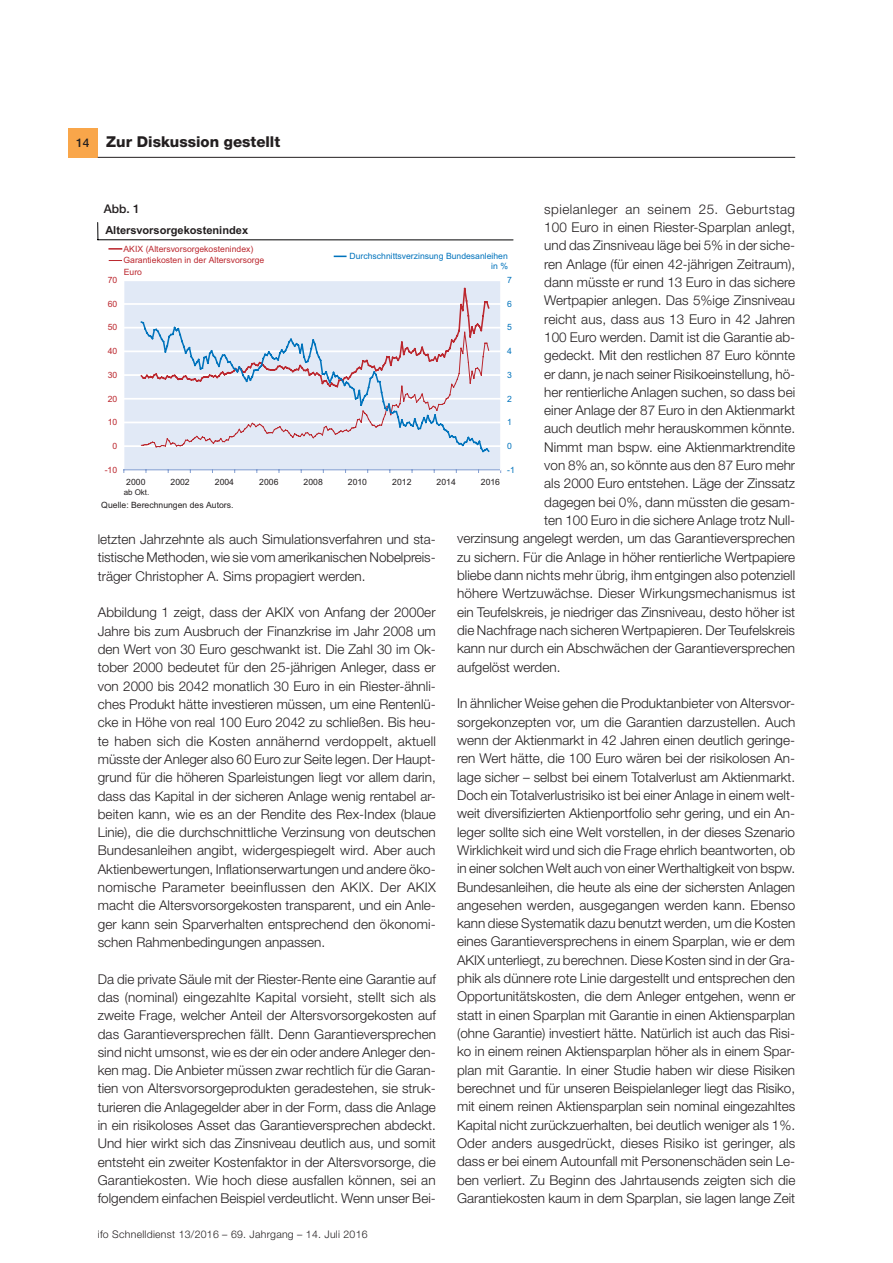
<style>
.page{position:relative;width:893px;height:1263px;background:#fff}
.page>*{position:absolute;margin:0;border:0;box-sizing:border-box;transform-origin:0 0}
.t1{font:800 15px "Helvetica Neue LT Std";color:#231f20}
.t2{font:300 13.5px/18.3px "Helvetica Neue LT Std";color:#231f20;text-align:justify}
.t3{font:300 13.5px "Helvetica Neue LT Std";letter-spacing:.03em;color:#231f20}
.t4{font:500 12px "Helvetica Neue LT Std";color:#231f20}
.t5{font:700 11.1px "Arial";color:#231f20}
.t6{font:300 10.5px "Helvetica Neue LT Std";letter-spacing:.025em;color:#231f20}
.t7{font:8.7px/11.1px "Arial";color:#bb272e}
.t8{font:8.7px "Arial";color:#231f20}
.t9{font:8.7px/10.5px "Arial";color:#0073bc;text-align:right}
.t10{font:7.95px "Arial";color:#231f20}
.s1{font-weight:500;font-size:12px}
</style>
<div class="page">
<div style="left:68px;top:128px;width:30px;height:30px;background:#f9a64a"></div>
<hr style="left:98px;top:157px;width:697px;height:1px;background:#231f20">
<div style="left:124px;top:280px;width:377px;height:190px;background:#e1e9f6"></div>
<hr style="left:124px;top:445px;width:377px;height:2px;background:#fff">
<hr style="left:124px;top:422px;width:377px;height:1px;background:#fff">
<hr style="left:124px;top:398px;width:377px;height:2px;background:#fff">
<hr style="left:124px;top:374px;width:377px;height:2px;background:#fff">
<hr style="left:124px;top:350px;width:377px;height:2px;background:#fff">
<hr style="left:124px;top:327px;width:377px;height:2px;background:#fff">
<hr style="left:124px;top:303px;width:377px;height:2px;background:#fff">
<hr style="left:124px;top:279px;width:377px;height:2px;background:#fff">
<hr style="left:124px;top:280px;width:1px;height:190px;background:#fff">
<hr style="left:124px;top:469px;width:377px;height:1px;background:#829ed1">
<svg style="left:459px;top:287px;width:31px;height:33px"></svg>
<hr style="left:500px;top:280px;width:1px;height:190px;background:#fff">
<svg style="left:139px;top:320px;width:352px;height:133px"></svg>
<svg style="left:109px;top:248px;width:13px;height:2px"></svg>
<svg style="left:109px;top:260px;width:13px;height:1px"></svg>
<svg style="left:97px;top:222px;width:1px;height:18px"></svg>
<hr style="left:98px;top:239px;width:415px;height:1px;background:#000002">
<svg style="left:334px;top:256px;width:13px;height:1px"></svg>
<p class="t1" style="left:76px;top:132px;width:205px"><span class="s1">14</span> Zur Diskussion gestellt</p>
<p class="t3" style="left:544px;top:201px;width:252px">spielanleger an seinem 25. Geburtstag</p>
<p class="t2" style="left:544px;top:218px;width:252px">100 Euro in einen Riester-Sparplan anlegt,</p>
<p class="t2" style="left:544px;top:236px;width:252px">und das Zinsniveau läge bei 5% in der siche-</p>
<p class="t2" style="left:544px;top:254px;width:252px">ren Anlage (für einen 42-jährigen Zeitraum),</p>
<p class="t2" style="left:544px;top:273px;width:252px">dann müsste er rund 13 Euro in das sichere</p>
<p class="t2" style="left:544px;top:291px;width:252px">Wertpapier anlegen. Das 5%ige Zinsniveau</p>
<p class="t2" style="left:544px;top:309px;width:252px">reicht aus, dass aus 13 Euro in 42 Jahren</p>
<p class="t2" style="left:544px;top:328px;width:252px">100 Euro werden. Damit ist die Garantie ab-</p>
<p class="t2" style="left:544px;top:346px;width:252px">gedeckt. Mit den restlichen 87 Euro könnte</p>
<p class="t2" style="left:544px;top:364px;width:252px">er dann, je nach seiner Risikoeinstellung, hö-</p>
<p class="t2" style="left:544px;top:383px;width:252px">her rentierliche Anlagen suchen, so dass bei</p>
<p class="t2" style="left:544px;top:401px;width:252px">einer Anlage der 87 Euro in den Aktienmarkt</p>
<p class="t2" style="left:544px;top:419px;width:252px">auch deutlich mehr herauskommen könnte.</p>
<p class="t2" style="left:544px;top:437px;width:252px">Nimmt man bspw. eine Aktienmarktrendite</p>
<p class="t2" style="left:544px;top:456px;width:252px">von 8% an, so könnte aus den 87 Euro mehr</p>
<p class="t2" style="left:544px;top:474px;width:252px">als 2000 Euro entstehen. Läge der Zinssatz</p>
<p class="t2" style="left:544px;top:492px;width:252px">dagegen bei 0%, dann müssten die gesam-</p>
<p class="t2" style="left:544px;top:511px;width:252px">ten 100 Euro in die sichere Anlage trotz Null-</p>
<p class="t2" style="left:457px;top:529px;width:340px">verzinsung angelegt werden, um das Garantieversprechen</p>
<p class="t2" style="left:457px;top:547px;width:340px">zu sichern. Für die Anlage in höher rentierliche Wertpapiere</p>
<p class="t2" style="left:457px;top:566px;width:340px">bliebe dann nichts mehr übrig, ihm entgingen also potenziell</p>
<p class="t2" style="left:457px;top:584px;width:340px">höhere Wertzuwächse. Dieser Wirkungsmechanismus ist</p>
<p class="t2" style="left:457px;top:602px;width:340px">ein Teufelskreis, je niedriger das Zinsniveau, desto höher ist</p>
<p class="t2" style="left:457px;top:621px;width:339px">die Nachfrage nach sicheren Wertpapieren. Der Teufelskreis</p>
<p class="t2" style="left:457px;top:639px;width:340px">kann nur durch ein Abschwächen der Garantieversprechen</p>
<p class="t2" style="left:457px;top:657px;width:105px">aufgelöst werden.</p>
<p class="t2" style="left:457px;top:694px;width:340px">In ähnlicher Weise gehen die Produktanbieter von Altersvor&shy;sorgekonzepten vor, um die Garantien darzustellen. Auch wenn der Aktienmarkt in 42 Jahren einen deutlich geringe&shy;ren Wert hätte, die 100 Euro wären bei der risikolosen An&shy;lage sicher – selbst bei einem Totalverlust am Aktienmarkt.<br>Doch ein Totalverlustrisiko ist bei einer Anlage in einem welt&shy;weit diversifizierten Aktienportfolio sehr gering, und ein An&shy;leger sollte sich eine Welt vorstellen, in der dieses Szenario Wirklichkeit wird und sich die Frage ehrlich beantworten, ob in einer solchen Welt auch von einer Werthaltigkeit von bspw.<br>Bundesanleihen, die heute als eine der sichersten Anlagen angesehen werden, ausgegangen werden kann. Ebenso kann diese Systematik dazu benutzt werden, um die Kosten eines Garantieversprechens in einem Sparplan, wie er dem AKIX unterliegt, zu berechnen. Diese Kosten sind in der Gra&shy;phik als dünnere rote Linie dargestellt und entsprechen den Opportunitätskosten, die dem Anleger entgehen, wenn er statt in einen Sparplan mit Garantie in einen Aktiensparplan (ohne Garantie) investiert hätte. Natürlich ist auch das Risi&shy;ko in einem reinen Aktiensparplan höher als in einem Spar&shy;plan mit Garantie. In einer Studie haben wir diese Risiken berechnet und für unseren Beispielanleger liegt das Risiko, mit einem reinen Aktiensparplan sein nominal eingezahltes Kapital nicht zurückzuerhalten, bei deutlich weniger als 1%.<br>Oder anders ausgedrückt, dieses Risiko ist geringer, als dass er bei einem Autounfall mit Personenschäden sein Le&shy;ben verliert. Zu Beginn des Jahrtausends zeigten sich die Garantiekosten kaum in dem Sparplan, sie lagen lange Zeit</p>
<p class="t4" style="left:104px;top:202px;width:38px">Abb. 1</p>
<p class="t5" style="left:106px;top:223px;width:144px">Altersvorsorgekostenindex</p>
<p class="t7" style="left:124px;top:244px;width:142px">AKIX (Altersvorsorgekostenindex)<br>Garantiekosten in der Altersvorsorge</p>
<p class="t9" style="left:349px;top:250px;width:160px">Durchschnittsverzinsung Bundesanleihen in %</p>
<p class="t7" style="left:124px;top:267px;width:20px">Euro</p>
<p class="t7" style="left:108px;top:275px;width:11px">70</p>
<p class="t9" style="left:507px;top:275px;width:6px">7</p>
<p class="t7" style="left:108px;top:298px;width:11px">60</p>
<p class="t9" style="left:507px;top:299px;width:6px">6</p>
<p class="t7" style="left:108px;top:322px;width:11px">50</p>
<p class="t9" style="left:507px;top:322px;width:6px">5</p>
<p class="t7" style="left:108px;top:346px;width:11px">40</p>
<p class="t9" style="left:507px;top:346px;width:6px">4</p>
<p class="t7" style="left:108px;top:369px;width:11px">30</p>
<p class="t9" style="left:507px;top:370px;width:6px">3</p>
<p class="t7" style="left:108px;top:393px;width:11px">20</p>
<p class="t9" style="left:507px;top:393px;width:6px">2</p>
<p class="t7" style="left:108px;top:417px;width:11px">10</p>
<p class="t9" style="left:507px;top:417px;width:6px">1</p>
<p class="t7" style="left:112px;top:440px;width:6px">0</p>
<p class="t9" style="left:507px;top:441px;width:6px">0</p>
<p class="t7" style="left:105px;top:464px;width:14px">-10</p>
<p class="t9" style="left:507px;top:464px;width:9px">-1</p>
<p class="t8" style="left:126px;top:476px;width:21px">2000</p>
<p class="t8" style="left:171px;top:476px;width:21px">2002</p>
<p class="t8" style="left:215px;top:476px;width:21px">2004</p>
<p class="t8" style="left:259px;top:476px;width:21px">2006</p>
<p class="t8" style="left:304px;top:476px;width:21px">2008</p>
<p class="t8" style="left:348px;top:476px;width:21px">2010</p>
<p class="t8" style="left:392px;top:476px;width:21px">2012</p>
<p class="t8" style="left:437px;top:476px;width:21px">2014</p>
<p class="t8" style="left:481px;top:476px;width:21px">2016</p>
<p class="t10" style="left:124px;top:487px;width:27px">ab Okt.</p>
<p class="t8" style="left:101px;top:499px;width:134px">Quelle: Berechnungen des Autors.</p>
<p class="t2" style="left:98px;top:530px;width:340px">letzten Jahrzehnte als auch Simulationsverfahren und sta&shy;tistische Methoden, wie sie vom amerikanischen Nobelpreis&shy;träger Christopher A. Sims propagiert werden.</p>
<p class="t2" style="left:98px;top:603px;width:340px">Abbildung 1 zeigt, dass der AKIX von Anfang der 2000er Jahre bis zum Ausbruch der Finanzkrise im Jahr 2008 um den Wert von 30 Euro geschwankt ist. Die Zahl 30 im Ok&shy;tober 2000 bedeutet für den 25-jährigen Anleger, dass er von 2000 bis 2042 monatlich 30 Euro in ein Riester-ähnli&shy;ches Produkt hätte investieren müssen, um eine Rentenlü&shy;cke in Höhe von real 100 Euro 2042 zu schließen. Bis heu&shy;te haben sich die Kosten annähernd verdoppelt, aktuell müsste der Anleger also 60 Euro zur Seite legen. Der Haupt&shy;grund für die höheren Sparleistungen liegt vor allem darin, dass das Kapital in der sicheren Anlage wenig rentabel ar&shy;beiten kann, wie es an der Rendite des Rex-Index (blaue Linie), die die durchschnittliche Verzinsung von deutschen Bundesanleihen angibt, widergespiegelt wird. Aber auch Aktienbewertungen, Inflationserwartungen und andere öko&shy;nomische Parameter beeinflussen den AKIX. Der AKIX macht die Altersvorsorgekosten transparent, und ein Anle&shy;ger kann sein Sparverhalten entsprechend den ökonomi&shy;schen Rahmenbedingungen anpassen.</p>
<p class="t2" style="left:98px;top:969px;width:340px">Da die private Säule mit der Riester-Rente eine Garantie auf das (nominal) eingezahlte Kapital vorsieht, stellt sich als zweite Frage, welcher Anteil der Altersvorsorgekosten auf das Garantieversprechen fällt. Denn Garantieversprechen sind nicht umsonst, wie es der ein oder andere Anleger den&shy;ken mag. Die Anbieter müssen zwar rechtlich für die Garan&shy;tien von Altersvorsorgeprodukten geradestehen, sie struk&shy;turieren die Anlagegelder aber in der Form, dass die Anlage in ein risikoloses Asset das Garantieversprechen abdeckt.<br>Und hier wirkt sich das Zinsniveau deutlich aus, und somit entsteht ein zweiter Kostenfaktor in der Altersvorsorge, die Garantiekosten. Wie hoch diese ausfallen können, sei an folgendem einfachen Beispiel verdeutlicht. Wenn unser Bei-</p>
<p class="t6" style="left:98px;top:1228px;width:271px">ifo Schnelldienst 13/2016 – 69. Jahrgang – 14. Juli 2016</p>
</div>
